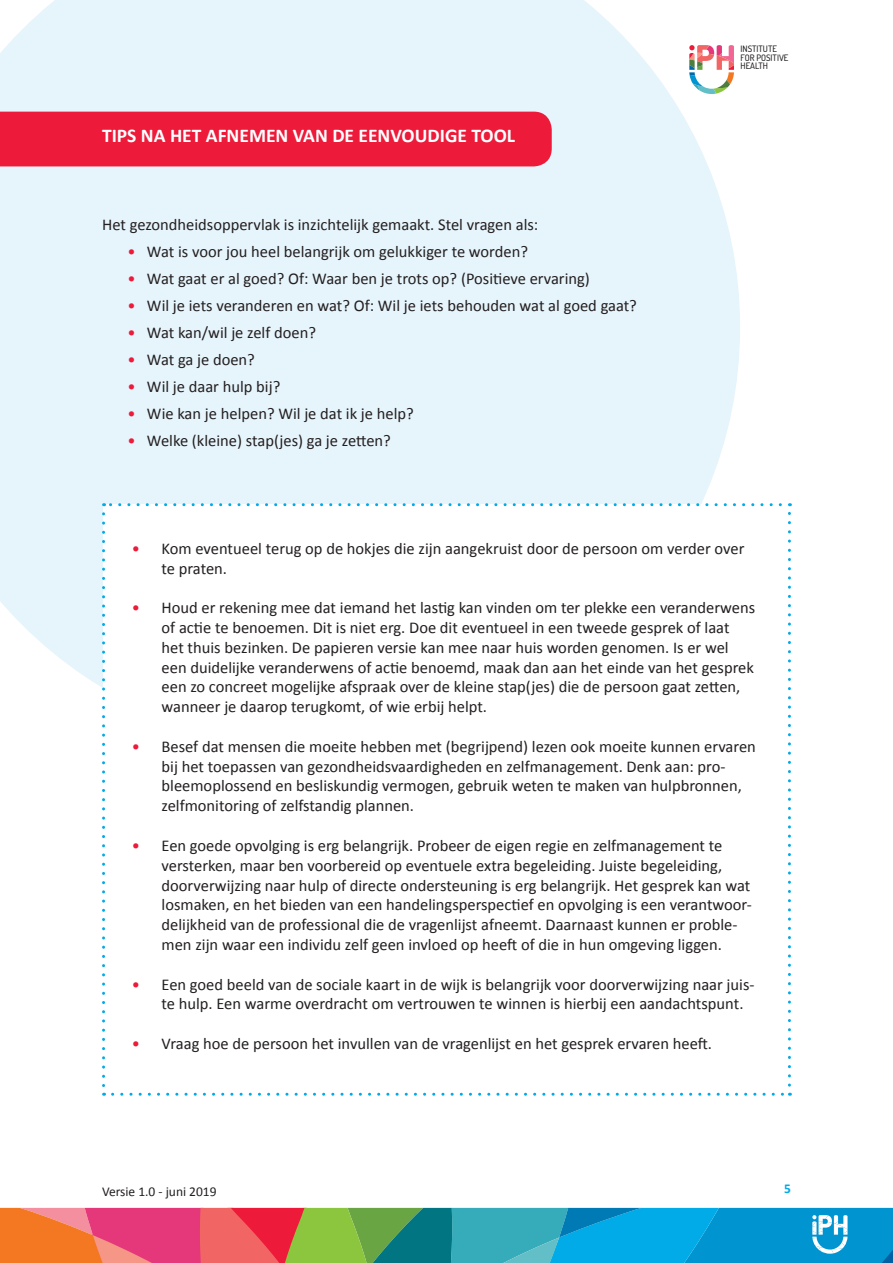
<style>
.page{position:relative;width:893px;height:1263px;background:#fff}
.page>*{position:absolute;margin:0;border:0;box-sizing:border-box;transform-origin:0 0}
.calibri_11{font:700 19.5px "Calibri";color:#fff}
.calibri_11-2{font:16.5px/19.8px "Calibri";color:#231f20}
.t1{font:13.5px "Calibri";color:#231f20}
.t2{font:700 13.5px "Calibri";color:#00abe7}
.t3{font:500 8.85px/8.9px "Dosis";color:#231f20}
.s1{color:#ed1a3a}
</style>
<div class="page">
<svg style="left:0;top:1207px;width:893px;height:56px;background:#698a95"></svg>
<div style="left:0;top:0;width:740px;height:687px;background:#e6f4fb"></div>
<div style="left:104px;top:505px;width:685px;height:589px;background:#fff"></div>
<svg style="left:102px;top:514px;width:3px;height:582px"></svg>
<svg style="left:113px;top:1093px;width:677px;height:3px"></svg>
<svg style="left:788px;top:503px;width:3px;height:582px"></svg>
<svg style="left:104px;top:503px;width:676px;height:3px"></svg>
<div style="left:0;top:112px;width:552px;height:54px;background:#ed1a3a"></div>
<p class="calibri_11" style="left:102px;top:124px;width:415px">TIPS NA HET AFNEMEN VAN DE EENVOUDIGE TOOL</p>
<p class="calibri_11-2" style="left:102px;top:214px;width:438px">Het gezondheidsoppervlak is inzichtelijk gemaakt. Stel vragen als:</p>
<p class="calibri_11-2" style="left:128px;top:241px;width:402px"><span class="s1">•</span> Wat is voor jou heel belangrijk om gelukkiger te worden?</p>
<p class="calibri_11-2" style="left:128px;top:268px;width:464px"><span class="s1">•</span> Wat gaat er al goed? Of: Waar ben je trots op? (Positieve ervaring)</p>
<p class="calibri_11-2" style="left:128px;top:295px;width:511px"><span class="s1">•</span> Wil je iets veranderen en wat? Of: Wil je iets behouden wat al goed gaat?</p>
<p class="calibri_11-2" style="left:128px;top:322px;width:190px"><span class="s1">•</span> Wat kan/wil je zelf doen?</p>
<p class="calibri_11-2" style="left:128px;top:349px;width:129px"><span class="s1">•</span> Wat ga je doen?</p>
<p class="calibri_11-2" style="left:128px;top:376px;width:154px"><span class="s1">•</span> Wil je daar hulp bij?</p>
<p class="calibri_11-2" style="left:128px;top:403px;width:288px"><span class="s1">•</span> Wie kan je helpen? Wil je dat ik je help?</p>
<p class="calibri_11-2" style="left:128px;top:430px;width:265px"><span class="s1">•</span> Welke (kleine) stap(jes) ga je zetten?</p>
<p class="t3" style="left:740px;top:44px;width:49px">INSTITUTE<br>FOR POSITIVE<br>HEALTH</p>
<p class="calibri_11-2" style="left:162px;top:538px;width:584px;text-indent:-30px"><span class="s1">•</span> Kom eventueel terug op de hokjes die zijn aangekruist door de persoon om verder over te praten.</p>
<p class="calibri_11-2" style="left:162px;top:597px;width:595px;text-indent:-30px"><span class="s1">•</span> Houd er rekening mee dat iemand het lastig kan vinden om ter plekke een veranderwens of actie te benoemen. Dit is niet erg. Doe dit eventueel in een tweede gesprek of laat het thuis bezinken. De papieren versie kan mee naar huis worden genomen. Is er wel een duidelijke veranderwens of actie benoemd, maak dan aan het einde van het gesprek een zo concreet mogelijke afspraak over de kleine stap(jes) die de persoon gaat zetten, wanneer je daarop terugkomt, of wie erbij helpt.</p>
<p class="calibri_11-2" style="left:162px;top:736px;width:596px;text-indent:-30px"><span class="s1">•</span> Besef dat mensen die moeite hebben met (begrijpend) lezen ook moeite kunnen ervaren bij het toepassen van gezondheidsvaardigheden en zelfmanagement. Denk aan: pro&shy;bleemoplossend en besliskundig vermogen, gebruik weten te maken van hulpbronnen, zelfmonitoring of zelfstandig plannen.</p>
<p class="calibri_11-2" style="left:162px;top:835px;width:592px;text-indent:-30px"><span class="s1">•</span> Een goede opvolging is erg belangrijk. Probeer de eigen regie en zelfmanagement te versterken, maar ben voorbereid op eventuele extra begeleiding. Juiste begeleiding, doorverwijzing naar hulp of directe ondersteuning is erg belangrijk. Het gesprek kan wat losmaken, en het bieden van een handelingsperspectief en opvolging is een verantwoor&shy;delijkheid van de professional die de vragenlijst afneemt. Daarnaast kunnen er proble&shy;men zijn waar een individu zelf geen invloed op heeft of die in hun omgeving liggen.</p>
<p class="calibri_11-2" style="left:162px;top:973px;width:594px;text-indent:-30px"><span class="s1">•</span> Een goed beeld van de sociale kaart in de wijk is belangrijk voor doorverwijzing naar juis&shy;te hulp. Een warme overdracht om vertrouwen te winnen is hierbij een aandachtspunt.</p>
<p class="calibri_11-2" style="left:132px;top:1033px;width:582px"><span class="s1">•</span> Vraag hoe de persoon het invullen van de vragenlijst en het gesprek ervaren heeft.</p>
<p class="t1" style="left:102px;top:1183px;width:116px">Versie 1.0 - juni 2019</p>
<p class="t2" style="left:784px;top:1180px;width:8px">5</p>
</div>
